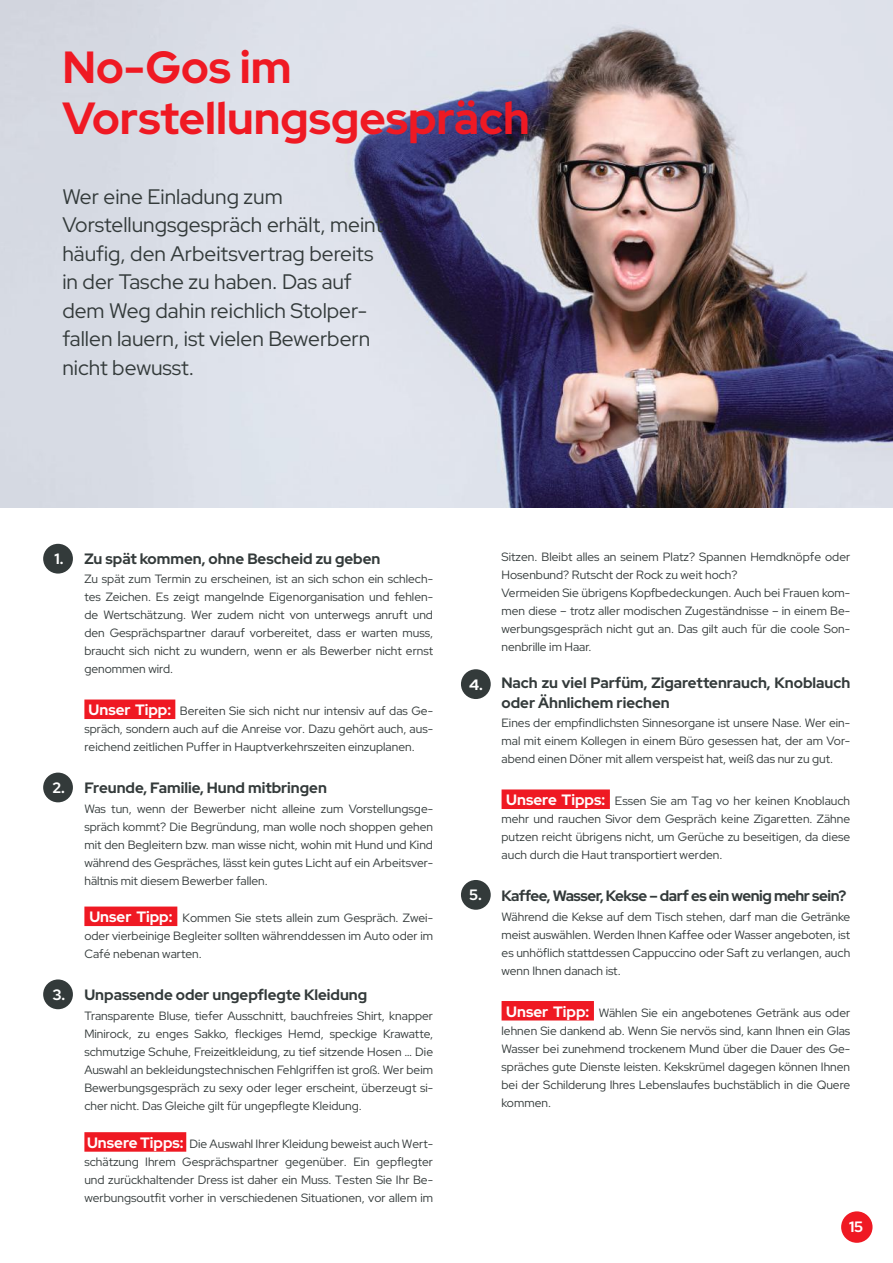
<style>
.page{position:relative;width:893px;height:1263px;background:#fff}
.page>*{position:absolute;margin:0;border:0;box-sizing:border-box;transform-origin:0 0}
.t1{font:700 45px/51px "Red Hat Display";color:#ef1923}
.t2{font:21px/28.5px "Red Hat Display";color:#333a3a}
.t3{font:700 15px/19.5px "Red Hat Display";color:#333a3a}
.t4{font:700 15px "Red Hat Display";letter-spacing:-.03em;color:#333a3a}
.t5{font:700 15px "Red Hat Display";color:#fff}
.t6{font:12px/18px "Red Hat Display";color:#333a3a;text-align:justify}
.s1{font-weight:700;font-size:15px;color:#fff}
</style>
<div class="page">
<img style="left:0;top:0;width:893px;height:507px">
<div style="left:84px;top:699px;width:91px;height:20px;background:#ef1923"></div>
<div style="left:84px;top:906px;width:93px;height:20px;background:#ef1923"></div>
<div style="left:84px;top:1132px;width:102px;height:20px;background:#ef1923"></div>
<div style="left:43px;top:544px;width:30px;height:30px;background:#333a3a;border-radius:50%"></div>
<div style="left:502px;top:789px;width:108px;height:20px;background:#ef1923"></div>
<div style="left:502px;top:1001px;width:92px;height:19px;background:#ef1923"></div>
<div style="left:43px;top:773px;width:30px;height:29px;background:#333a3a;border-radius:50%"></div>
<div style="left:43px;top:979px;width:30px;height:30px;background:#333a3a;border-radius:50%"></div>
<div style="left:461px;top:669px;width:30px;height:30px;background:#333a3a;border-radius:50%"></div>
<div style="left:461px;top:880px;width:30px;height:30px;background:#333a3a;border-radius:50%"></div>
<div style="left:841px;top:1211px;width:31px;height:32px;background:#ef1923;border-radius:50%"></div>
<h1 class="t1" style="left:62px;top:41px;width:469px">No-Gos im<br>Vorstellungsgespräch</h1>
<h2 class="t2" style="left:62px;top:181px;width:322px">Wer eine Einladung zum<br>Vorstellungsgespräch erhält, meint häufig, den Arbeitsvertrag bereits in der Tasche zu haben. Das auf dem Weg dahin reichlich Stolper&shy;fallen lauern, ist vielen Bewerbern nicht bewusst.</h2>
<p class="t5" style="left:55px;top:549px;width:10px">1.</p>
<p class="t6" style="left:502px;top:547px;width:350px;text-align:left">Sitzen. Bleibt alles an seinem Platz? Spannen Hemdknöpfe oder Hosenbund? Rutscht der Rock zu weit hoch?<br>Vermeiden Sie übrigens Kopfbedeckungen. Auch bei Frauen kom&shy;men diese – trotz aller modischen Zugeständnisse – in einem Be&shy;werbungsgespräch nicht gut an. Das gilt auch für die coole Son&shy;nenbrille im Haar.</p>
<p class="t3" style="left:502px;top:673px;width:350px">Nach zu viel Parfüm, Zigarettenrauch, Knoblauch oder Ähnlichem riechen</p>
<p class="t6" style="left:502px;top:714px;width:350px">Eines der empfindlichsten Sinnesorgane ist unsere Nase. Wer ein&shy;mal mit einem Kollegen in einem Büro gesessen hat, der am Vor&shy;abend einen Döner mit allem verspeist hat, weiß das nur zu gut.</p>
<p class="t6" style="left:502px;top:792px;width:350px;text-indent:5px"><span class="s1">Unsere Tipps:</span> Essen Sie am Tag vo her keinen Knoblauch mehr und rauchen Sivor dem Gespräch keine Zigaretten. Zähne putzen reicht übrigens nicht, um Gerüche zu beseitigen, da diese auch durch die Haut transportiert werden.</p>
<p class="t4" style="left:502px;top:886px;width:346px">Kaffee, Wasser, Kekse – darf es ein wenig mehr sein?</p>
<p class="t6" style="left:502px;top:907px;width:350px">Während die Kekse auf dem Tisch stehen, darf man die Getränke meist auswählen. Werden Ihnen Kaffee oder Wasser angeboten, ist es unhöflich stattdessen Cappuccino oder Saft zu verlangen, auch wenn Ihnen danach ist.</p>
<p class="t6" style="left:502px;top:1003px;width:350px;text-indent:5px"><span class="s1">Unser Tipp:</span> Wählen Sie ein angebotenes Getränk aus oder lehnen Sie dankend ab. Wenn Sie nervös sind, kann Ihnen ein Glas Wasser bei zunehmend trockenem Mund über die Dauer des Ge&shy;spräches gute Dienste leisten. Kekskrümel dagegen können Ihnen bei der Schilderung Ihres Lebenslaufes buchstäblich in die Quere kommen.</p>
<p class="t3" style="left:84px;top:549px;width:297px">Zu spät kommen, ohne Bescheid zu geben</p>
<p class="t6" style="left:84px;top:570px;width:350px">Zu spät zum Termin zu erscheinen, ist an sich schon ein schlech&shy;tes Zeichen. Es zeigt mangelnde Eigenorganisation und fehlen&shy;de Wertschätzung. Wer zudem nicht von unterwegs anruft und den Gesprächspartner darauf vorbereitet, dass er warten muss, braucht sich nicht zu wundern, wenn er als Bewerber nicht ernst genommen wird.</p>
<p class="t6" style="left:84px;top:702px;width:350px;text-indent:4px"><span class="s1">Unser Tipp:</span> Bereiten Sie sich nicht nur intensiv auf das Ge&shy;spräch, sondern auch auf die Anreise vor. Dazu gehört auch, aus&shy;reichend zeitlichen Puffer in Hauptverkehrszeiten einzuplanen.</p>
<p class="t3" style="left:84px;top:778px;width:244px">Freunde, Familie, Hund mitbringen</p>
<p class="t6" style="left:84px;top:799px;width:350px">Was tun, wenn der Bewerber nicht alleine zum Vorstellungsge&shy;spräch kommt? Die Begründung, man wolle noch shoppen gehen mit den Begleitern bzw. man wisse nicht, wohin mit Hund und Kind während des Gespräches, lässt kein gutes Licht auf ein Arbeitsver&shy;hältnis mit diesem Bewerber fallen.</p>
<p class="t6" style="left:84px;top:909px;width:350px;text-indent:5px"><span class="s1">Unser Tipp:</span> Kommen Sie stets allein zum Gespräch. Zwei&shy;oder vierbeinige Begleiter sollten währenddessen im Auto oder im Café nebenan warten.</p>
<p class="t3" style="left:84px;top:985px;width:284px">Unpassende oder ungepflegte Kleidung</p>
<p class="t6" style="left:84px;top:1006px;width:350px">Transparente Bluse, tiefer Ausschnitt, bauchfreies Shirt, knapper Minirock, zu enges Sakko, fleckiges Hemd, speckige Krawatte, schmutzige Schuhe, Freizeitkleidung, zu tief sitzende Hosen … Die Auswahl an bekleidungstechnischen Fehlgriffen ist groß. Wer beim Bewerbungsgespräch zu sexy oder leger erscheint, überzeugt si&shy;cher nicht. Das Gleiche gilt für ungepflegte Kleidung.</p>
<p class="t6" style="left:84px;top:1134px;width:350px"><span class="s1">Unsere Tipps:</span> Die Auswahl Ihrer Kleidung beweist auch Wert&shy;schätzung Ihrem Gesprächspartner gegenüber. Ein gepflegter und zurückhaltender Dress ist daher ein Muss. Testen Sie Ihr Be&shy;werbungsoutfit vorher in verschiedenen Situationen, vor allem im</p>
<p class="t5" style="left:469px;top:674px;width:15px">4.</p>
<p class="t5" style="left:52px;top:778px;width:14px">2.</p>
<p class="t5" style="left:469px;top:885px;width:14px">5.</p>
<p class="t5" style="left:52px;top:985px;width:14px">3.</p>
<p class="t5" style="left:849px;top:1216px;width:16px">15</p>
</div>
